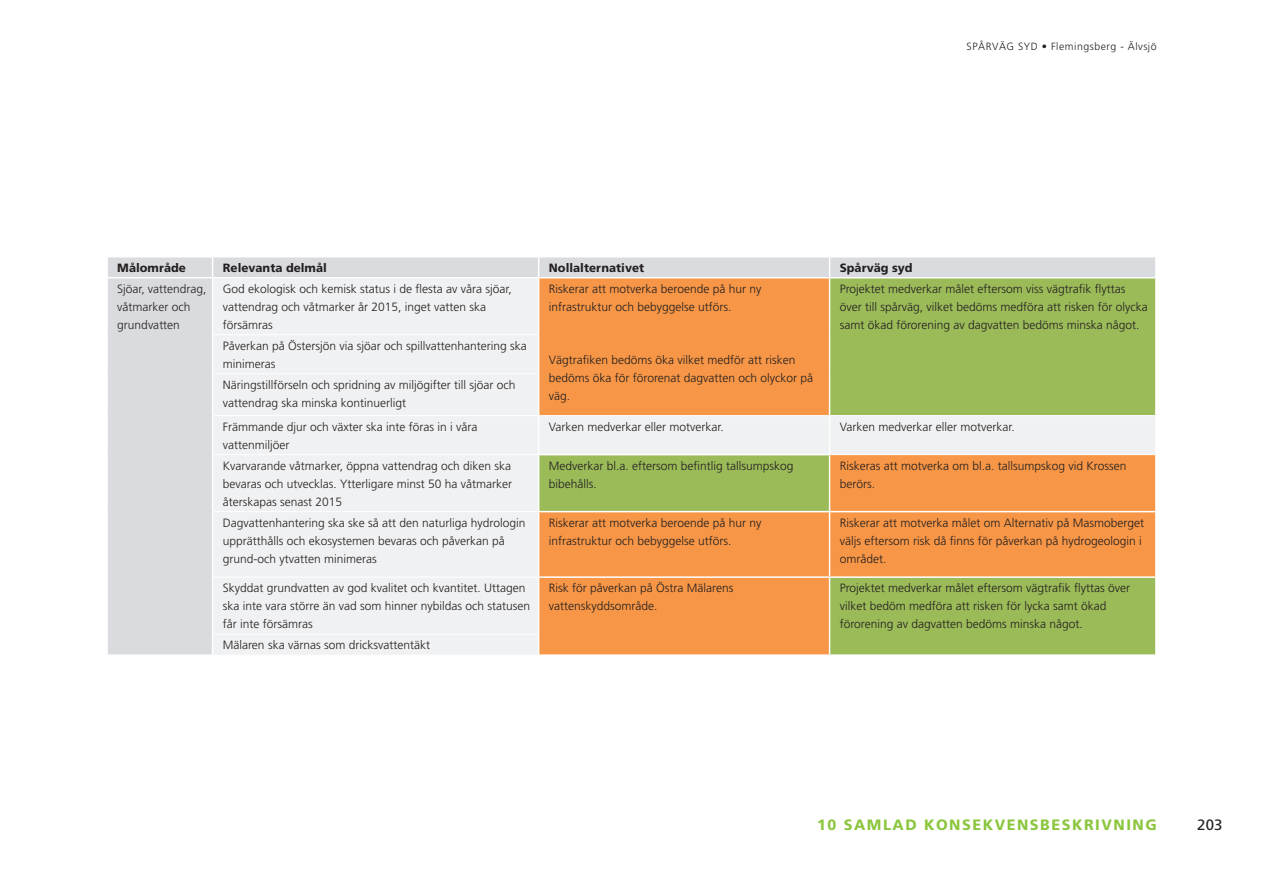
<style>
.page{position:relative;width:1263px;height:893px;background:#fff}
.page>*{position:absolute;margin:0;border:0;box-sizing:border-box;transform-origin:0 0}
.t1{font:800 15px "Frutiger SLLOTF";letter-spacing:.1em;color:#8bc63e}
.t2{font:15px "Frutiger SLLOTF";color:#231f20}
.Tabelltext{font:300 12px/18px "Frutiger SLLOTF";color:#231f20}
.Tabelltext-2{font:800 12px "Frutiger SLLOTF";color:#231f20}
.t3{font:300 10.5px "Frutiger SLLOTF";letter-spacing:.05em;color:#231f20}
</style>
<div class="page">
<div style="left:108px;top:257px;width:1047px;height:397px;background:#dadbdf"></div>
<div style="left:213px;top:278px;width:325px;height:377px;background:#f0f1f2"></div>
<svg style="left:539px;top:278px;width:290px;height:376px;background:#f6a15b"></svg>
<svg style="left:830px;top:278px;width:325px;height:376px;background:#c1b563"></svg>
<div style="left:539px;top:455px;width:290px;height:57px;background:#9bbb59"></div>
<hr style="left:106px;top:277px;width:107px;height:1px;background:#fff">
<hr style="left:212px;top:278px;width:1px;height:57px;background:#fff">
<hr style="left:538px;top:278px;width:1px;height:57px;background:#fff">
<hr style="left:829px;top:278px;width:1px;height:57px;background:#fff">
<hr style="left:212px;top:335px;width:1px;height:39px;background:#fff">
<hr style="left:538px;top:335px;width:1px;height:39px;background:#fff">
<hr style="left:829px;top:335px;width:1px;height:39px;background:#fff">
<hr style="left:212px;top:374px;width:1px;height:42px;background:#fff">
<hr style="left:538px;top:374px;width:1px;height:41px;background:#fff">
<hr style="left:829px;top:374px;width:1px;height:41px;background:#fff">
<hr style="left:212px;top:416px;width:1px;height:39px;background:#fff">
<hr style="left:538px;top:416px;width:1px;height:38px;background:#fff">
<hr style="left:829px;top:416px;width:1px;height:38px;background:#fff">
<hr style="left:212px;top:455px;width:1px;height:57px;background:#fff">
<hr style="left:212px;top:512px;width:1px;height:65px;background:#fff">
<hr style="left:538px;top:512px;width:1px;height:64px;background:#fff">
<hr style="left:829px;top:511px;width:328px;height:1px;background:#fff">
<hr style="left:829px;top:512px;width:1px;height:64px;background:#fff">
<hr style="left:212px;top:577px;width:1px;height:57px;background:#fff">
<hr style="left:538px;top:576px;width:291px;height:2px;background:#fff">
<hr style="left:538px;top:578px;width:1px;height:56px;background:#fff">
<hr style="left:829px;top:576px;width:328px;height:2px;background:#fff">
<hr style="left:829px;top:578px;width:1px;height:56px;background:#fff">
<svg style="left:212px;top:634px;width:1px;height:20px"></svg>
<svg style="left:538px;top:634px;width:1px;height:20px"></svg>
<svg style="left:829px;top:634px;width:1px;height:20px"></svg>
<hr style="left:213px;top:334px;width:325px;height:1px;background:#fff">
<hr style="left:213px;top:373px;width:325px;height:1px;background:#fff">
<hr style="left:213px;top:415px;width:326px;height:1px;background:#fff">
<hr style="left:539px;top:415px;width:290px;height:1px;background:#fff">
<hr style="left:829px;top:415px;width:326px;height:1px;background:#fff">
<hr style="left:213px;top:454px;width:325px;height:1px;background:#fff">
<hr style="left:830px;top:454px;width:325px;height:1px;background:#fff">
<hr style="left:213px;top:511px;width:325px;height:1px;background:#fff">
<hr style="left:213px;top:577px;width:325px;height:1px;background:#fff">
<hr style="left:213px;top:634px;width:325px;height:1px;background:#fff">
<svg style="left:212px;top:257px;width:1px;height:20px"></svg>
<hr style="left:213px;top:277px;width:326px;height:1px;background:#fff">
<svg style="left:538px;top:257px;width:1px;height:20px"></svg>
<hr style="left:539px;top:277px;width:290px;height:1px;background:#fff">
<svg style="left:829px;top:257px;width:1px;height:20px"></svg>
<hr style="left:829px;top:277px;width:328px;height:1px;background:#fff">
<hr style="left:538px;top:454px;width:292px;height:1px;background:#fff">
<hr style="left:538px;top:455px;width:1px;height:56px;background:#fff">
<hr style="left:829px;top:455px;width:1px;height:56px;background:#fff">
<hr style="left:538px;top:511px;width:291px;height:1px;background:#fff">
<p class="t3" style="left:967px;top:41px;width:192px">SPÅRVÄG SYD • Flemingsberg - Älvsjö</p>
<p class="Tabelltext-2" style="left:117px;top:260px;width:70px">Målområde</p>
<p class="Tabelltext-2" style="left:223px;top:260px;width:106px">Relevanta delmål</p>
<p class="Tabelltext-2" style="left:549px;top:260px;width:97px">Nollalternativet</p>
<p class="Tabelltext-2" style="left:840px;top:260px;width:74px">Spårväg syd</p>
<p class="Tabelltext" style="left:117px;top:280px;width:91px">Sjöar, vattendrag, våtmarker och grundvatten</p>
<p class="Tabelltext" style="left:223px;top:280px;width:290px">God ekologisk och kemisk status i de flesta av våra sjöar, vattendrag och våtmarker år 2015, inget vatten ska försämras</p>
<p class="Tabelltext" style="left:549px;top:280px;width:214px">Riskerar att motverka beroende på hur ny infrastruktur och bebyggelse utförs.</p>
<p class="Tabelltext" style="left:549px;top:351px;width:266px">Vägtrafiken bedöms öka vilket medför att risken bedöms öka för förorenat dagvatten och olyckor på väg.</p>
<p class="Tabelltext" style="left:840px;top:280px;width:309px">Projektet medverkar målet eftersom viss vägtrafik flyttas över till spårväg, vilket bedöms medföra att risken för olycka samt ökad förorening av dagvatten bedöms minska något.</p>
<p class="Tabelltext" style="left:223px;top:337px;width:306px">Påverkan på Östersjön via sjöar och spillvattenhantering ska minimeras</p>
<p class="Tabelltext" style="left:223px;top:376px;width:294px">Näringstillförseln och spridning av miljögifter till sjöar och vattendrag ska minska kontinuerligt</p>
<p class="Tabelltext" style="left:223px;top:418px;width:256px">Främmande djur och växter ska inte föras in i våra vattenmiljöer</p>
<p class="Tabelltext" style="left:549px;top:418px;width:176px">Varken medverkar eller motverkar.</p>
<p class="Tabelltext" style="left:840px;top:418px;width:176px">Varken medverkar eller motverkar.</p>
<p class="Tabelltext" style="left:223px;top:457px;width:291px;text-align:justify">Kvarvarande våtmarker, öppna vattendrag och diken ska bevaras och utvecklas. Ytterligare minst 50 ha våtmarker återskapas senast 2015</p>
<p class="Tabelltext" style="left:549px;top:457px;width:246px">Medverkar bl.a. eftersom befintlig tallsumpskog bibehålls.</p>
<p class="Tabelltext" style="left:840px;top:457px;width:288px">Riskeras att motverka om bl.a. tallsumpskog vid Krossen berörs.</p>
<p class="Tabelltext" style="left:223px;top:514px;width:304px">Dagvattenhantering ska ske så att den naturliga hydrologin upprätthålls och ekosystemen bevaras och påverkan på grund-och ytvatten minimeras</p>
<p class="Tabelltext" style="left:549px;top:514px;width:214px">Riskerar att motverka beroende på hur ny infrastruktur och bebyggelse utförs.</p>
<p class="Tabelltext" style="left:840px;top:514px;width:306px">Riskerar att motverka målet om Alternativ på Masmoberget väljs eftersom risk då finns för påverkan på hydrogeologin i området.</p>
<p class="Tabelltext" style="left:223px;top:579px;width:309px">Skyddat grundvatten av god kvalitet och kvantitet. Uttagen ska inte vara större än vad som hinner nybildas och statusen får inte försämras</p>
<p class="Tabelltext" style="left:549px;top:579px;width:186px">Risk för påverkan på Östra Mälarens vattenskyddsområde.</p>
<p class="Tabelltext" style="left:840px;top:579px;width:292px">Projektet medverkar målet eftersom vägtrafik flyttas över vilket bedöm medföra att risken för lycka samt ökad förorening av dagvatten bedöms minska något.</p>
<p class="Tabelltext" style="left:223px;top:636px;width:209px">Mälaren ska värnas som dricksvattentäkt</p>
<p class="t1" style="left:817px;top:816px;width:341px">10 SAMLAD KONSEKVENSBESKRIVNING</p>
<p class="t2" style="left:1197px;top:816px;width:27px">203</p>
</div>
